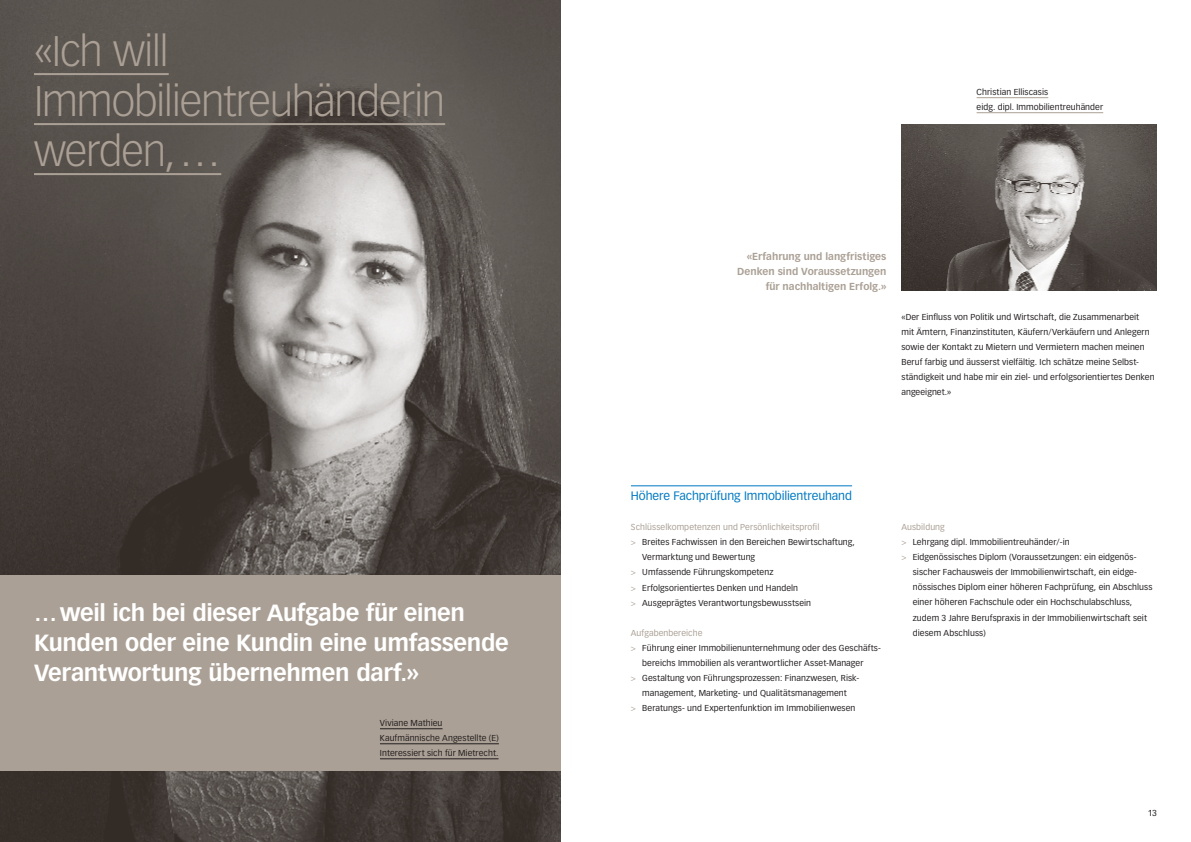
<style>
.page{position:relative;width:1191px;height:842px;background:#fff}
.page>*{position:absolute;margin:0;border:0;box-sizing:border-box;transform-origin:0 0}
.t1{font:300 42px/50px "Vectora LH";letter-spacing:-.03em;color:#aba095}
.t2{font:700 23px/30px "Vectora LH";letter-spacing:-.015em;color:#fff}
.t3{font:12px "Vectora LH";letter-spacing:-.005em;color:#0079c2}
.t4{font:700 10px/15px "Vectora LH";color:#aba095;text-align:right}
.t5{font:8.5px/15px "Vectora LH";letter-spacing:.01em;color:#231f20}
.t6{font:8.5px "Vectora LH";letter-spacing:.005em;color:#aba095}
.s1{color:#aba095}
</style>
<div class="page">
<img style="left:0;top:0;width:560px;height:842px">
<hr style="left:34px;top:73px;width:135px;height:2px;background:#aba095">
<hr style="left:34px;top:123px;width:411px;height:2px;background:#aba095">
<hr style="left:34px;top:173px;width:187px;height:2px;background:#aba095">
<div style="left:0;top:575px;width:560px;height:196px;background:#aba095"></div>
<hr style="left:380px;top:728px;width:62px;height:1px;background:#231f20">
<hr style="left:380px;top:743px;width:119px;height:1px;background:#231f20">
<hr style="left:380px;top:758px;width:118px;height:1px;background:#231f20">
<hr style="left:976px;top:97px;width:72px;height:1px;background:#aba095">
<hr style="left:976px;top:112px;width:127px;height:1px;background:#aba095">
<hr style="left:631px;top:485px;width:221px;height:1px;background:#0079c2">
<img style="left:901px;top:125px;width:256px;height:165px">
<h1 class="t1" style="left:34px;top:27px;width:413px">«Ich will<br>Immobilientreuhänderin werden,…</h1>
<h2 class="t2" style="left:34px;top:597px;width:476px">…weil ich bei dieser Aufgabe für einen<br>Kunden oder eine Kundin eine umfassende<br>Verantwortung übernehmen darf.»</h2>
<p class="t5" style="left:380px;top:715px;width:120px">Viviane Mathieu<br>Kaufmännische Angestellte (E)<br>Interessiert sich für Mietrecht.</p>
<p class="t5" style="left:976px;top:84px;width:128px">Christian Elliscasis<br>eidg. dipl. Immobilientreuhänder</p>
<p class="t4" style="left:737px;top:249px;width:151px">«Erfahrung und langfristiges<br>Denken sind Voraussetzungen für nachhaltigen Erfolg.»</p>
<p class="t5" style="left:901px;top:310px;width:255px">«Der Einfluss von Politik und Wirtschaft, die Zusammenarbeit<br>mit Ämtern, Finanzinstituten, Käufern/Verkäufern und Anlegern sowie der Kontakt zu Mietern und Vermietern machen meinen Beruf farbig und äusserst vielfältig. Ich schätze meine Selbst&shy;ständigkeit und habe mir ein ziel- und erfolgsorientiertes Denken angeeignet.»</p>
<h3 class="t3" style="left:631px;top:489px;width:223px">Höhere Fachprüfung Immobilientreuhand</h3>
<p class="t6" style="left:631px;top:522px;width:190px">Schlüsselkompetenzen und Persönlichkeitsprofil</p>
<p class="t5" style="left:631px;top:535px;width:225px"><span class="s1">&gt;</span> Breites Fachwissen in den Bereichen Bewirtschaftung,</p>
<p class="t5" style="left:642px;top:550px;width:114px">Vermarktung und Bewertung</p>
<p class="t5" style="left:631px;top:565px;width:144px"><span class="s1">&gt;</span> Umfassende Führungskompetenz</p>
<p class="t5" style="left:631px;top:580px;width:169px"><span class="s1">&gt;</span> Erfolgsorientiertes Denken und Handeln</p>
<p class="t5" style="left:631px;top:595px;width:182px"><span class="s1">&gt;</span> Ausgeprägtes Verantwortungsbewusstsein</p>
<p class="t6" style="left:631px;top:628px;width:73px">Aufgabenbereiche</p>
<p class="t5" style="left:631px;top:640px;width:251px"><span class="s1">&gt;</span> Führung einer Immobilienunternehmung oder des Geschäfts-</p>
<p class="t5" style="left:642px;top:655px;width:223px">bereichs Immobilien als verantwortlicher Asset-Manager</p>
<p class="t5" style="left:631px;top:670px;width:229px"><span class="s1">&gt;</span> Gestaltung von Führungsprozessen: Finanzwesen, Risk-</p>
<p class="t5" style="left:642px;top:685px;width:206px">management, Marketing- und Qualitätsmanagement</p>
<p class="t5" style="left:631px;top:700px;width:226px"><span class="s1">&gt;</span> Beratungs- und Expertenfunktion im Immobilienwesen</p>
<p class="t6" style="left:901px;top:522px;width:45px">Ausbildung</p>
<p class="t5" style="left:901px;top:535px;width:170px"><span class="s1">&gt;</span> Lehrgang dipl. Immobilientreuhänder/-in</p>
<p class="t5" style="left:901px;top:550px;width:237px"><span class="s1">&gt;</span> Eidgenössisches Diplom (Voraussetzungen: ein eidgenös-</p>
<p class="t5" style="left:912px;top:565px;width:225px">sischer Fachausweis der Immobilienwirtschaft, ein eidge-</p>
<p class="t5" style="left:912px;top:580px;width:241px">nössisches Diplom einer höheren Fachprüfung, ein Abschluss</p>
<p class="t5" style="left:912px;top:595px;width:221px">einer höheren Fachschule oder ein Hochschulabschluss,</p>
<p class="t5" style="left:912px;top:610px;width:236px">zudem 3 Jahre Berufspraxis in der Immobilienwirtschaft seit</p>
<p class="t5" style="left:912px;top:625px;width:75px">diesem Abschluss)</p>
<p class="t5" style="left:1147px;top:805px;width:11px">13</p>
</div>
